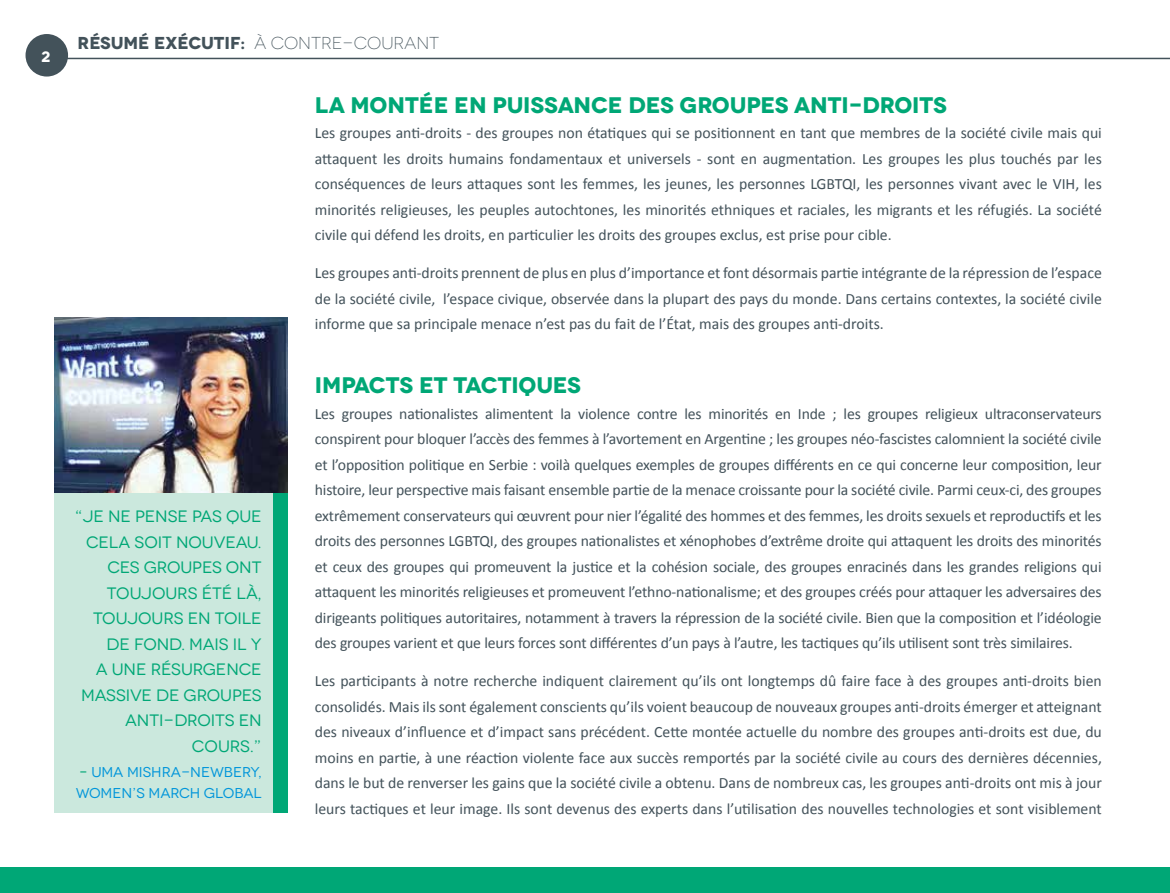
<style>
.page{position:relative;width:1170px;height:893px;background:#fff}
.page>*{position:absolute;margin:0;border:0;box-sizing:border-box;transform-origin:0 0}
.t1{font:700 22.5px "Novecentowide";letter-spacing:-.01em;color:#00a776}
.t2{font:700 17.25px "Novecentowide";color:#43525a}
.t3{font:16.5px/25.5px "Novecentowide";letter-spacing:-.005em;color:#00a776;text-align:right}
.t4{font:15.75px/25.5px "Calibri";color:#43525a;text-align:justify}
.t5{font:700 15px "Novecentowide";color:#fff}
.t6{font:14.25px/21px "Novecentowide";letter-spacing:-.01em;color:#0095da}
.s1{font-weight:300}
.s2{color:#00a776}
</style>
<div class="page">
<div style="left:0;top:867px;width:1169px;height:26px;background:#00a776"></div>
<hr style="left:54px;top:58px;width:1115px;height:1px;background:#43525a">
<div style="left:26px;top:34px;width:42px;height:43px;background:#43525a;border-radius:50%"></div>
<div style="left:54px;top:492px;width:234px;height:321px;background:#cbe8dd"></div>
<div style="left:274px;top:492px;width:14px;height:321px;background:#00a776"></div>
<img style="left:54px;top:317px;width:234px;height:175px">
<p class="t5" style="left:41px;top:47px;width:11px">2</p>
<p class="t2" style="left:78px;top:32px;width:363px">RÉSUMÉ EXÉCUTIF: <span class="s1">À CONTRE-COURANT</span></p>
<p class="t3" style="left:75px;top:504px;width:188px">“JE NE PENSE PAS QUE<br>CELA SOIT NOUVEAU.<br>CES GROUPES ONT<br>TOUJOURS ÉTÉ LÀ,<br>TOUJOURS EN TOILE<br>DE FOND. MAIS IL Y<br>A UNE RÉSURGENCE<br>MASSIVE DE GROUPES<br>ANTI-DROITS EN<br>COURS.”</p>
<p class="t6" style="left:76px;top:762px;width:187px"><span class="s2">–</span> UMA MISHRA-N EWBERY,<br>WOM EN’S MARCH GLOBAL</p>
<h1 class="t1" style="left:315px;top:91px;width:633px">LA MONTÉE EN PUISSANCE DES GROUPES ANTI-DROITS</h1>
<p class="t4" style="left:315px;top:120px;width:788px">Les groupes anti-droits - des groupes non étatiques qui se positionnent en tant que membres de la société civile mais qui attaquent les droits humains fondamentaux et universels - sont en augmentation. Les groupes les plus touchés par les conséquences de leurs attaques sont les femmes, les jeunes, les personnes LGBTQI, les personnes vivant avec le VIH, les minorités religieuses, les peuples autochtones, les minorités ethniques et raciales, les migrants et les réfugiés. La société civile qui défend les droits, en particulier les droits des groupes exclus, est prise pour cible.</p>
<p class="t4" style="left:315px;top:260px;width:788px">Les groupes anti-droits prennent de plus en plus d’importance et font désormais partie intégrante de la répression de l’espace de la société civile, l’espace civique, observée dans la plupart des pays du monde. Dans certains contextes, la société civile informe que sa principale menace n’est pas du fait de l’État, mais des groupes anti-droits.</p>
<h1 class="t1" style="left:315px;top:371px;width:268px">I MPACTS ET TACTIQUES</h1>
<p class="t4" style="left:315px;top:401px;width:788px">Les groupes nationalistes alimentent la violence contre les minorités en Inde ; les groupes religieux ultraconservateurs conspirent pour bloquer l’accès des femmes à l’avortement en Argentine ; les groupes néo-fascistes calomnient la société civile et l’opposition politique en Serbie : voilà quelques exemples de groupes différents en ce qui concerne leur composition, leur histoire, leur perspective mais faisant ensemble partie de la menace croissante pour la société civile. Parmi ceux-ci, des groupes extrêmement conservateurs qui œuvrent pour nier l’égalité des hommes et des femmes, les droits sexuels et reproductifs et les droits des personnes LGBTQI, des groupes nationalistes et xénophobes d’extrême droite qui attaquent les droits des minorités et ceux des groupes qui promeuvent la justice et la cohésion sociale, des groupes enracinés dans les grandes religions qui attaquent les minorités religieuses et promeuvent l’ethno-nationalisme; et des groupes créés pour attaquer les adversaires des dirigeants politiques autoritaires, notamment à travers la répression de la société civile. Bien que la composition et l’idéologie des groupes varient et que leurs forces sont différentes d’un pays à l’autre, les tactiques qu’ils utilisent sont très similaires.</p>
<p class="t4" style="left:315px;top:668px;width:788px">Les participants à notre recherche indiquent clairement qu’ils ont longtemps dû faire face à des groupes anti-droits bien consolidés. Mais ils sont également conscients qu’ils voient beaucoup de nouveaux groupes anti-droits émerger et atteignant des niveaux d’influence et d’impact sans précédent. Cette montée actuelle du nombre des groupes anti-droits est due, du moins en partie, à une réaction violente face aux succès remportés par la société civile au cours des dernières décennies, dans le but de renverser les gains que la société civile a obtenu. Dans de nombreux cas, les groupes anti-droits ont mis à jour leurs tactiques et leur image. Ils sont devenus des experts dans l’utilisation des nouvelles technologies et sont visiblement</p>
</div>
